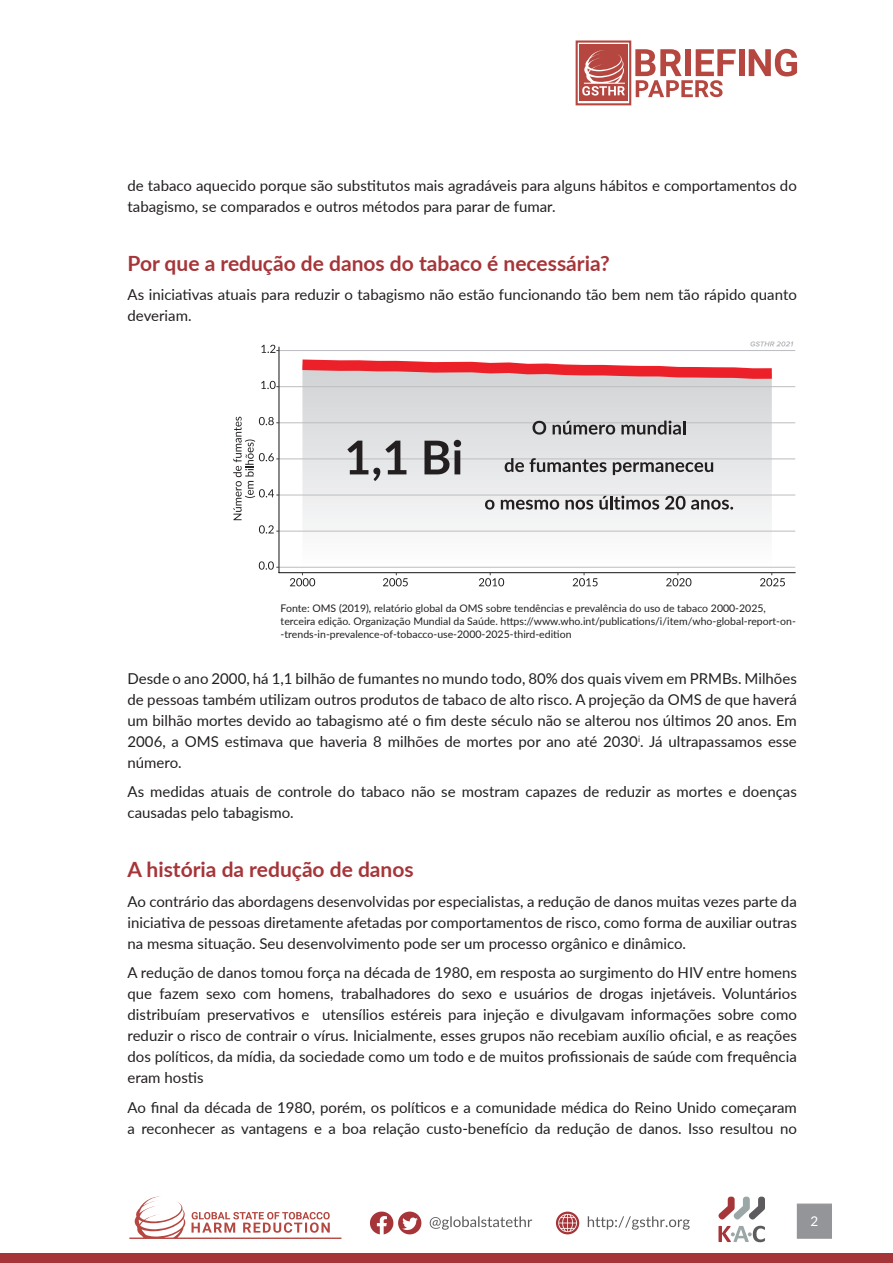
<style>
.page{position:relative;width:893px;height:1263px;background:#fff}
.page>*{position:absolute;margin:0;border:0;box-sizing:border-box;transform-origin:0 0}
.t1{font:700 21px "Lato";color:#a63539}
.t2{font:15px/21px "Lato";color:#231f20}
.t3{font:13.5px "Lato";color:#fff}
.t4{font:10.5px/12.6px "Lato";color:#231f20}
</style>
<div class="page">
<div style="left:739px;top:49px;width:6px;height:27px;background:#b54740"></div>
<svg style="left:749px;top:49px;width:48px;height:27px"></svg>
<div style="left:576px;top:40px;width:55px;height:65px;border:2px solid #b54740"></div>
<div style="left:579px;top:45px;width:48px;height:56px;background:#b54740"></div>
<svg style="left:582px;top:50px;width:43px;height:46px"></svg>
<svg style="left:635px;top:49px;width:101px;height:48px"></svg>
<svg style="left:129px;top:1196px;width:212px;height:43px"></svg>
<div style="left:398px;top:1211px;width:23px;height:23px;background:#a63539;border-radius:50%"></div>
<svg style="left:402px;top:1217px;width:16px;height:13px"></svg>
<svg style="left:370px;top:1211px;width:23px;height:23px"></svg>
<svg style="left:556px;top:1211px;width:23px;height:23px"></svg>
<svg style="left:558px;top:1214px;width:19px;height:18px"></svg>
<svg style="left:718px;top:1196px;width:47px;height:24px"></svg>
<svg style="left:718px;top:1226px;width:47px;height:16px"></svg>
<svg style="left:430px;top:1216px;width:102px;height:14px"></svg>
<svg style="left:588px;top:1216px;width:102px;height:14px"></svg>
<div style="left:797px;top:1203px;width:35px;height:36px;background:#939598;border:1px solid #939598"></div>
<div style="left:0;top:1253px;width:893px;height:10px;background:#a63539"></div>
<svg style="left:302px;top:385px;width:470px;height:182px"></svg>
<hr style="left:279px;top:567px;width:516px;height:1px;background:#bcbdc0">
<hr style="left:279px;top:531px;width:516px;height:1px;background:#bcbdc0">
<hr style="left:279px;top:495px;width:516px;height:1px;background:#bcbdc0">
<hr style="left:279px;top:458px;width:516px;height:1px;background:#bcbdc0">
<hr style="left:279px;top:422px;width:516px;height:1px;background:#bcbdc0">
<hr style="left:279px;top:386px;width:516px;height:1px;background:#bcbdc0">
<hr style="left:279px;top:350px;width:516px;height:1px;background:#bcbdc0">
<svg style="left:302px;top:359px;width:470px;height:26px"></svg>
<svg style="left:347px;top:441px;width:59px;height:40px;background:#aeaeaf"></svg>
<svg style="left:424px;top:440px;width:37px;height:34px"></svg>
<svg style="left:532px;top:421px;width:14px;height:14px"></svg>
<svg style="left:553px;top:421px;width:62px;height:14px"></svg>
<svg style="left:621px;top:421px;width:64px;height:14px"></svg>
<svg style="left:505px;top:458px;width:101px;height:14px"></svg>
<svg style="left:613px;top:462px;width:100px;height:13px"></svg>
<svg style="left:485px;top:500px;width:9px;height:10px"></svg>
<svg style="left:501px;top:500px;width:58px;height:10px"></svg>
<svg style="left:565px;top:500px;width:28px;height:10px"></svg>
<svg style="left:599px;top:496px;width:60px;height:14px"></svg>
<svg style="left:665px;top:496px;width:68px;height:14px"></svg>
<svg style="left:750px;top:341px;width:43px;height:6px"></svg>
<hr style="left:279px;top:572px;width:516px;height:1px;background:#231f20">
<hr style="left:278px;top:347px;width:1px;height:226px;background:#231f20">
<svg style="left:259px;top:561px;width:20px;height:9px"></svg>
<svg style="left:261px;top:381px;width:18px;height:8px"></svg>
<svg style="left:261px;top:345px;width:18px;height:8px"></svg>
<svg style="left:290px;top:573px;width:25px;height:13px"></svg>
<svg style="left:383px;top:573px;width:25px;height:13px"></svg>
<svg style="left:479px;top:573px;width:25px;height:13px"></svg>
<svg style="left:573px;top:573px;width:25px;height:13px"></svg>
<svg style="left:666px;top:573px;width:25px;height:13px"></svg>
<svg style="left:760px;top:573px;width:25px;height:13px"></svg>
<svg style="left:233px;top:417px;width:46px;height:116px"></svg>
<p class="t2" style="left:128px;top:174px;width:671px">de tabaco aquecido porque são substitutos mais agradáveis para alguns hábitos e comportamentos do tabagismo, se comparados e outros métodos para parar de fumar.</p>
<p class="t1" style="left:128px;top:248px;width:484px">Por que a redução de danos do tabaco é necessária?</p>
<p class="t2" style="left:128px;top:284px;width:671px">As iniciativas atuais para reduzir o tabagismo não estão funcionando tão bem nem tão rápido quanto deveriam.</p>
<p class="t4" style="left:281px;top:602px;width:517px">Fonte: OMS (2019), relatório global da OMS sobre tendências e prevalência do uso de tabaco 2000-2025, terceira edição. Organização Mundial da Saúde. https://www.who.int/publications/i/item/who-global-report-on--trends-in-prevalence-of-tobacco-use-2000-2025-third-edition</p>
<p class="t2" style="left:128px;top:667px;width:671px;text-align:justify">Desde o ano 2000, há 1,1 bilhão de fumantes no mundo todo, 80% dos quais vivem em PRMBs. Milhões de pessoas também utilizam outros produtos de tabaco de alto risco. A projeção da OMS de que haverá um bilhão mortes devido ao tabagismo até o fim deste século não se alterou nos últimos 20 anos. Em 2006, a OMS estimava que haveria 8 milhões de mortes por ano até 2030<sup>i</sup>. Já ultrapassamos esse número.</p>
<p class="t2" style="left:128px;top:781px;width:671px">As medidas atuais de controle do tabaco não se mostram capazes de reduzir as mortes e doenças causadas pelo tabagismo.</p>
<p class="t1" style="left:128px;top:854px;width:288px">A história da redução de danos</p>
<p class="t2" style="left:128px;top:890px;width:671px;text-align:justify">Ao contrário das abordagens desenvolvidas por especialistas, a redução de danos muitas vezes parte da iniciativa de pessoas diretamente afetadas por comportamentos de risco, como forma de auxiliar outras na mesma situação. Seu desenvolvimento pode ser um processo orgânico e dinâmico.</p>
<p class="t2" style="left:128px;top:962px;width:671px;text-align:justify">A redução de danos tomou força na década de 1980, em resposta ao surgimento do HIV entre homens que fazem sexo com homens, trabalhadores do sexo e usuários de drogas injetáveis. Voluntários distribuíam preservativos e utensílios estéreis para injeção e divulgavam informações sobre como reduzir o risco de contrair o vírus. Inicialmente, esses grupos não recebiam auxílio oficial, e as reações dos políticos, da mídia, da sociedade como um todo e de muitos profissionais de saúde com frequência eram hostis</p>
<p class="t2" style="left:128px;top:1096px;width:671px">Ao final da década de 1980, porém, os políticos e a comunidade médica do Reino Unido começaram a reconhecer as vantagens e a boa relação custo-benefício da redução de danos. Isso resultou no</p>
<p class="t3" style="left:810px;top:1211px;width:9px">2</p>
</div>
